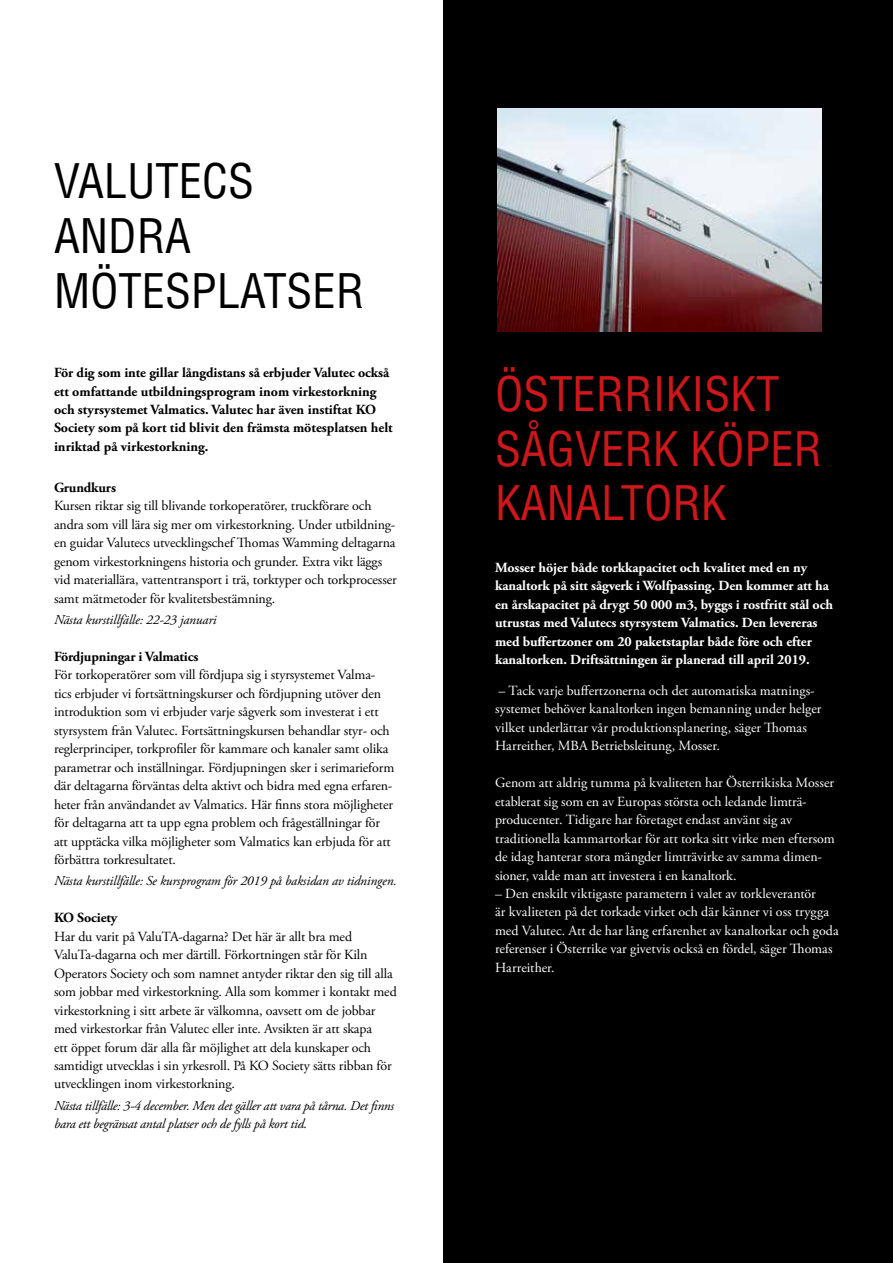
<style>
.page{position:relative;width:893px;height:1263px;background:#fff}
.page>*{position:absolute;margin:0;border:0;box-sizing:border-box;transform-origin:0 0}
.t1{font:condensed 46.5px/54.8px "Helvetica LT Std";color:#cd171a}
.t2{font:condensed 46.5px/54.8px "Helvetica LT Std";color:#000}
.t3{font:13.95px/18.5px "Adobe Garamond Pro";letter-spacing:-.01em;color:#000}
.t4{font:13.95px/18.5px "Adobe Garamond Pro";color:#fff}
.t5{font:700 13.95px/18.5px "Adobe Garamond Pro";letter-spacing:-.005em;color:#fff}
.t6{font:700 13.95px/18.5px "Adobe Garamond Pro";color:#000}
.t7{font:italic 13.5px/18.5px "Adobe Garamond Pro";letter-spacing:-.02em;color:#000}
</style>
<div class="page">
<div style="left:444px;top:0;width:449px;height:1263px;background:#000"></div>
<img style="left:498px;top:108px;width:324px;height:224px">
<h1 class="t2" style="left:54px;top:154px;width:312px">VALUTECS<br>ANDRA<br>MÖTESPLATSER</h1>
<p class="t6" style="left:54px;top:364px;width:340px">För dig som inte gillar långdistans så erbjuder Valutec också ett omfattande utbildningsprogram inom virkestorkning och styrsystemet Valmatics. Valutec har även instiftat KO Society som på kort tid blivit den främsta mötesplatsen helt inriktad på virkestorkning.</p>
<p class="t6" style="left:54px;top:479px;width:64px">Grundkurs</p>
<p class="t3" style="left:54px;top:497px;width:344px">Kursen riktar sig till blivande torkoperatörer, truckförare och andra som vill lära sig mer om virkestorkning. Under utbildning&shy;en guidar Valutecs utvecklingschef Thomas Wamming deltagarna genom virkestorkningens historia och grunder. Extra vikt läggs vid materiallära, vattentransport i trä, torktyper och torkprocesser samt mätmetoder för kvalitetsbestämning.</p>
<p class="t7" style="left:54px;top:611px;width:164px">Nästa kurstillfälle: 22-23 januari</p>
<p class="t6" style="left:54px;top:648px;width:146px">Fördjupningar i Valmatics</p>
<p class="t3" style="left:54px;top:666px;width:342px">För torkoperatörer som vill fördjupa sig i styrsystemet Valma&shy;tics erbjuder vi fortsättningskurser och fördjupning utöver den introduktion som vi erbjuder varje sågverk som investerat i ett styrsystem från Valutec. Fortsättningskursen behandlar styr- och reglerprinciper, torkprofiler för kammare och kanaler samt olika parametrar och inställningar. Fördjupningen sker i serimarieform där deltagarna förväntas delta aktivt och bidra med egna erfaren&shy;heter från användandet av Valmatics. Här finns stora möjligheter för deltagarna att ta upp egna problem och frågeställningar för att upptäcka vilka möjligheter som Valmatics kan erbjuda för att förbättra torkresultatet.</p>
<p class="t7" style="left:54px;top:872px;width:344px">Nästa kurstillfälle: Se kursprogram för 2019 på baksidan av tidningen.</p>
<p class="t6" style="left:54px;top:909px;width:65px">KO Society</p>
<p class="t3" style="left:54px;top:928px;width:344px">Har du varit på ValuTA-dagarna? Det här är allt bra med ValuTa-dagarna och mer därtill. Förkortningen står för Kiln Operators Society och som namnet antyder riktar den sig till alla som jobbar med virkestorkning. Alla som kommer i kontakt med virkestorkning i sitt arbete är välkomna, oavsett om de jobbar med virkestorkar från Valutec eller inte. Avsikten är att skapa<br>ett öppet forum där alla får möjlighet att dela kunskaper och samtidigt utvecklas i sin yrkesroll. På KO Society sätts ribban för utvecklingen inom virkestorkning.</p>
<p class="t7" style="left:54px;top:1097px;width:341px">Nästa tillfälle: 3-4 december. Men det gäller att vara på tårna. Det finns bara ett begränsat antal platser och de fylls på kort tid.</p>
<h1 class="t1" style="left:495px;top:366px;width:328px">ÖSTERRIKISKT<br>SÅGVERK KÖPER<br>KANALTORK</h1>
<p class="t5" style="left:495px;top:558px;width:339px">Mosser höjer både torkkapacitet och kvalitet med en ny kanaltork på sitt sågverk i Wolfpassing. Den kommer att ha en årskapacitet på drygt 50 000 m3, byggs i rostfritt stål och utrustas med Valutecs styrsystem Valmatics. Den levereras med buffertzoner om 20 paketstaplar både före och efter kanaltorken. Driftsättningen är planerad till april 2019.</p>
<p class="t4" style="left:495px;top:682px;width:328px">– Tack varje buffertzonerna och det automatiska matnings&shy;systemet behöver kanaltorken ingen bemanning under helger vilket underlättar vår produktionsplanering, säger Thomas Harreither, MBA Betriebsleitung, Mosser.</p>
<p class="t4" style="left:495px;top:774px;width:341px">Genom att aldrig tumma på kvaliteten har Österrikiska Mosser etablerat sig som en av Europas största och ledande limträ&shy;producenter. Tidigare har företaget endast använt sig av traditionella kammartorkar för att torka sitt virke men eftersom de idag hanterar stora mängder limträvirke av samma dimen&shy;sioner, valde man att investera i en kanaltork.</p>
<p class="t4" style="left:495px;top:885px;width:345px">– Den enskilt viktigaste parametern i valet av torkleverantör<br>är kvaliteten på det torkade virket och där känner vi oss trygga med Valutec. Att de har lång erfarenhet av kanaltorkar och goda referenser i Österrike var givetvis också en fördel, säger Thomas Harreither.</p>
</div>
